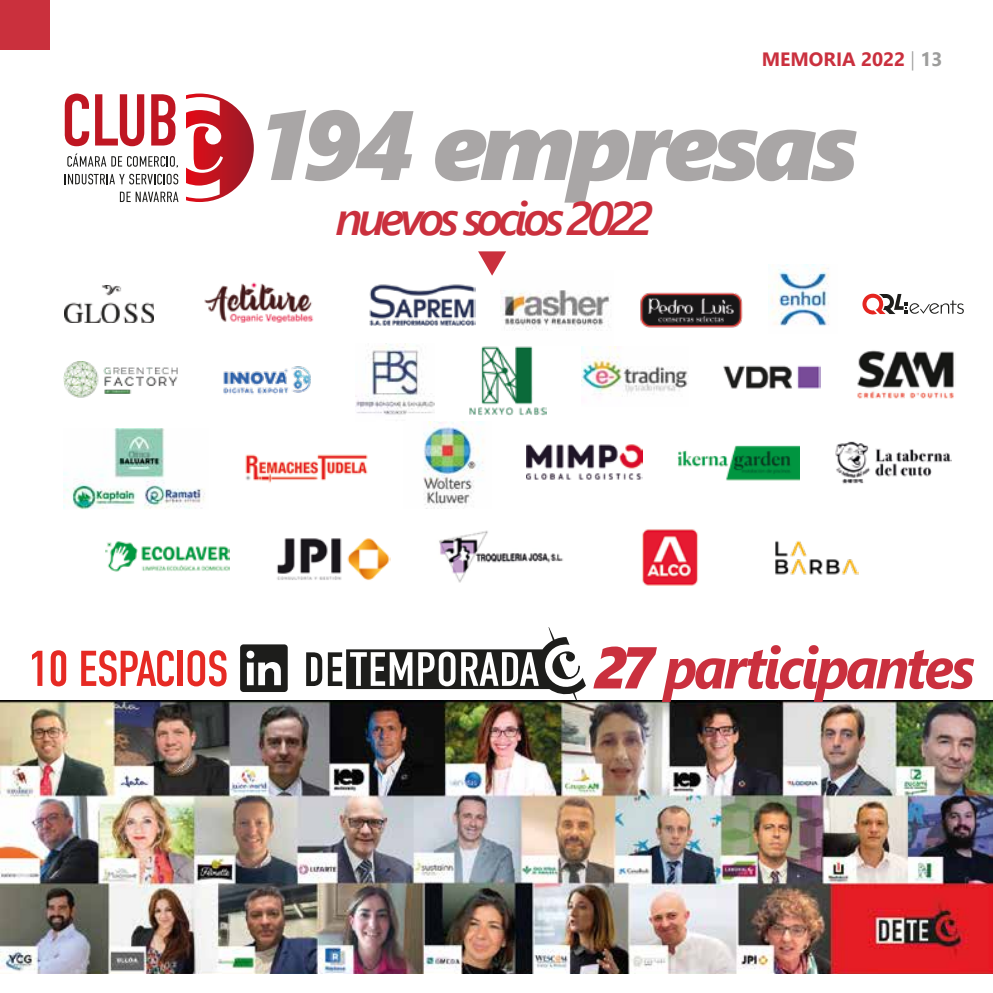
<style>
.page{position:relative;width:993px;height:993px;background:#fff}
.page>*{position:absolute;margin:0;border:0;box-sizing:border-box;transform-origin:0 0}
.t1{font:italic 98.35px "Segoe UI Black";letter-spacing:-.05em;color:#a9a6a6}
.t2{font:italic 700 58.8px "Segoe UI";letter-spacing:-.05em;color:#ca303e;scale:.95 1}
.t3{font:50.23px "DIN Condensed";letter-spacing:-.025em;color:#e62a24}
.t4{font:italic 600 46.9px "Segoe UI";letter-spacing:-.1em;color:#ca303d}
.t5{font:700 19.25px "Segoe UI";color:#ca303e}
.s1{font-weight:300;color:#9d9d9c}
.s2{color:#9d9d9c}
.s3{font-family:"Segoe UI Black";font-weight:400}
</style>
<div class="page">
<div style="left:0;top:0;width:49px;height:50px;background:#ca303d"></div>
<svg style="left:65px;top:93px;width:24px;height:53px"></svg>
<svg style="left:95px;top:94px;width:49px;height:52px"></svg>
<svg style="left:151px;top:94px;width:24px;height:51px"></svg>
<svg style="left:67px;top:153px;width:111px;height:15px"></svg>
<svg style="left:65px;top:174px;width:113px;height:10px"></svg>
<svg style="left:120px;top:192px;width:58px;height:10px"></svg>
<svg style="left:186px;top:93px;width:68px;height:109px"></svg>
<svg style="left:478px;top:251px;width:28px;height:24px"></svg>
<img style="left:775px;top:541px;width:83px;height:34px">
<img style="left:204px;top:282px;width:110px;height:41px">
<img style="left:65px;top:285px;width:88px;height:37px">
<img style="left:369px;top:284px;width:106px;height:41px">
<img style="left:500px;top:270px;width:110px;height:61px">
<img style="left:640px;top:292px;width:103px;height:36px">
<img style="left:768px;top:264px;width:62px;height:62px">
<svg style="left:862px;top:293px;width:101px;height:22px"></svg>
<img style="left:63px;top:362px;width:115px;height:36px">
<img style="left:223px;top:366px;width:88px;height:28px">
<img style="left:355px;top:343px;width:79px;height:72px">
<img style="left:469px;top:346px;width:77px;height:69px">
<img style="left:581px;top:347px;width:107px;height:47px">
<img style="left:723px;top:365px;width:97px;height:24px">
<img style="left:857px;top:350px;width:97px;height:49px">
<img style="left:64px;top:428px;width:141px;height:81px">
<img style="left:245px;top:454px;width:123px;height:29px">
<img style="left:423px;top:421px;width:61px;height:87px">
<img style="left:526px;top:444px;width:116px;height:36px">
<img style="left:677px;top:445px;width:122px;height:36px">
<img style="left:835px;top:441px;width:116px;height:43px">
<img style="left:105px;top:541px;width:124px;height:31px">
<img style="left:276px;top:538px;width:114px;height:43px">
<img style="left:642px;top:529px;width:56px;height:57px">
<img style="left:439px;top:530px;width:124px;height:53px">
<svg style="left:240px;top:644px;width:47px;height:47px"></svg>
<svg style="left:306px;top:652px;width:22px;height:34px"></svg>
<svg style="left:306px;top:652px;width:16px;height:33px"></svg>
<svg style="left:328px;top:627px;width:257px;height:73px"></svg>
<img style="left:0;top:700px;width:992px;height:272px">
<p class="t5" style="left:761px;top:40px;width:182px">MEMORIA 2022 <span class="s1">|</span> <span class="s2">13</span></p>
<h1 class="t1" style="left:260px;top:70px;width:598px">194 empresas</h1>
<p class="t4" style="left:335px;top:174px;width:318px">nuevos socios 2022</p>
<p class="t3" style="left:28px;top:640px;width:202px">10 ESPACIOS</p>
<p class="t2" style="left:595px;top:612px;width:400px"><span class="s3">27</span> participantes</p>
</div>
